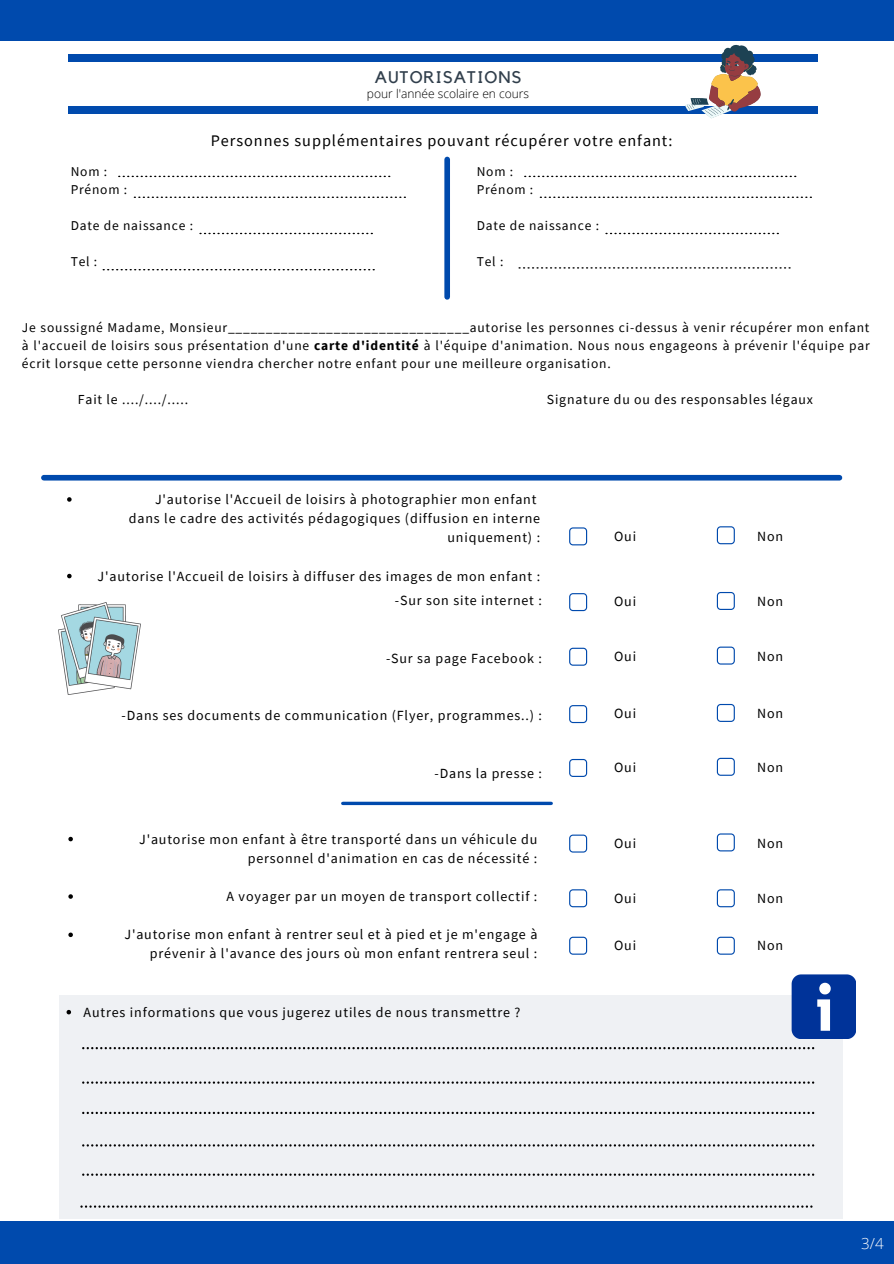
<style>
.page{position:relative;width:894px;height:1264px;background:#fff}
.page>*{position:absolute;margin:0;border:0;box-sizing:border-box;transform-origin:0 0}
.t1{font:16.8px "Kollektif";letter-spacing:.06em;color:#313f4c}
.t2{font:16.2px "Source Sans Pro";letter-spacing:.06em;color:#000}
.t3{font:300 15.15px "Open Sans";color:#fff}
.t4{font:13.95px/19.2px "Source Sans Pro";letter-spacing:.06em;color:#000;text-align:right}
.t5{font:13.8px "Source Sans Pro";letter-spacing:.06em;color:#000}
.t6{font:13.5px/18px "Source Sans Pro";letter-spacing:.06em;color:#000;text-align:justify}
.t7{font:300 12px "Open Sans";color:#000}
.s1{font-weight:700}
</style>
<div class="page">
<div style="left:0;top:0;width:893px;height:40px;background:#004aad"></div>
<div style="left:59px;top:995px;width:783px;height:223px;background:#eff1f4"></div>
<div style="left:0;top:1221px;width:893px;height:42px;background:#004aad"></div>
<div style="left:68px;top:55px;width:749px;height:6px;background:#004aad"></div>
<div style="left:68px;top:107px;width:749px;height:6px;background:#004aad"></div>
<svg style="left:118px;top:176px;width:272px;height:1px"></svg>
<svg style="left:134px;top:196px;width:272px;height:2px"></svg>
<svg style="left:199px;top:233px;width:174px;height:1px"></svg>
<svg style="left:102px;top:269px;width:273px;height:1px"></svg>
<div style="left:44px;top:475px;width:795px;height:5px;background:#004aad"></div>
<img style="left:58px;top:603px;width:82px;height:91px">
<svg style="left:342px;top:801px;width:209px;height:4px"></svg>
<svg style="left:569px;top:834px;width:18px;height:18px"></svg>
<svg style="left:716px;top:833px;width:18px;height:18px"></svg>
<svg style="left:569px;top:889px;width:18px;height:18px"></svg>
<svg style="left:716px;top:889px;width:18px;height:18px"></svg>
<svg style="left:569px;top:936px;width:18px;height:18px"></svg>
<svg style="left:716px;top:936px;width:18px;height:18px"></svg>
<svg style="left:82px;top:1047px;width:732px;height:2px"></svg>
<svg style="left:82px;top:1081px;width:732px;height:2px"></svg>
<svg style="left:82px;top:1111px;width:732px;height:3px"></svg>
<svg style="left:82px;top:1144px;width:732px;height:2px"></svg>
<svg style="left:82px;top:1173px;width:732px;height:2px"></svg>
<svg style="left:80px;top:1205px;width:732px;height:2px"></svg>
<svg style="left:524px;top:176px;width:272px;height:1px"></svg>
<svg style="left:539px;top:196px;width:272px;height:2px"></svg>
<svg style="left:605px;top:233px;width:173px;height:1px"></svg>
<svg style="left:518px;top:267px;width:272px;height:1px"></svg>
<div style="left:444px;top:159px;width:6px;height:138px;background:#004aad"></div>
<svg style="left:569px;top:527px;width:18px;height:18px"></svg>
<svg style="left:716px;top:526px;width:18px;height:18px"></svg>
<svg style="left:569px;top:593px;width:18px;height:18px"></svg>
<svg style="left:716px;top:592px;width:18px;height:18px"></svg>
<svg style="left:569px;top:647px;width:18px;height:18px"></svg>
<svg style="left:716px;top:646px;width:18px;height:18px"></svg>
<svg style="left:569px;top:705px;width:18px;height:18px"></svg>
<svg style="left:716px;top:704px;width:18px;height:18px"></svg>
<svg style="left:569px;top:759px;width:18px;height:18px"></svg>
<svg style="left:716px;top:757px;width:18px;height:18px"></svg>
<svg style="left:791px;top:974px;width:64px;height:64px;background:#214da6"></svg>
<svg style="left:684px;top:44px;width:76px;height:75px"></svg>
<svg style="left:68px;top:836px;width:5px;height:5px"></svg>
<svg style="left:68px;top:894px;width:5px;height:4px"></svg>
<svg style="left:68px;top:932px;width:5px;height:5px"></svg>
<svg style="left:67px;top:497px;width:5px;height:4px"></svg>
<svg style="left:67px;top:574px;width:5px;height:4px"></svg>
<svg style="left:67px;top:1009px;width:4px;height:5px"></svg>
<p class="t1" style="left:375px;top:69px;width:148px">AUTORISATIONS</p>
<p class="t7" style="left:367px;top:85px;width:164px">pour l'année scolaire en cours</p>
<p class="t6" style="left:71px;top:162px;width:38px">Nom :</p>
<p class="t6" style="left:71px;top:180px;width:58px">Prénom :</p>
<p class="t6" style="left:71px;top:216px;width:124px">Date de naissance :</p>
<p class="t6" style="left:71px;top:252px;width:28px">Tel :</p>
<p class="t2" style="left:211px;top:130px;width:463px">Personnes supplémentaires pouvant récupérer votre enfant:</p>
<p class="t6" style="left:476px;top:162px;width:38px">Nom :</p>
<p class="t6" style="left:476px;top:180px;width:58px">Prénom :</p>
<p class="t6" style="left:476px;top:216px;width:124px">Date de naissance :</p>
<p class="t6" style="left:476px;top:252px;width:28px">Tel :</p>
<p class="t6" style="left:22px;top:318px;width:849px">Je soussigné Madame, Monsieur________________________________autorise les personnes ci-dessus à venir récupérer mon enfant à l'accueil de loisirs sous présentation d'une <span class="s1">carte d'identité</span> à l'équipe d'animation. Nous nous engageons à prévenir l'équipe par écrit lorsque cette personne viendra chercher notre enfant pour une meilleure organisation.</p>
<p class="t5" style="left:78px;top:391px;width:112px">Fait le ..../..../.....</p>
<p class="t5" style="left:546px;top:391px;width:267px">Signature du ou des responsables légaux</p>
<p class="t4" style="left:155px;top:489px;width:383px">J'autorise l'Accueil de loisirs à photographier mon enfant</p>
<p class="t4" style="left:129px;top:508px;width:412px">dans le cadre des activités pédagogiques (diffusion en interne uniquement) :</p>
<p class="t4" style="left:98px;top:566px;width:444px">J'autorise l'Accueil de loisirs à diffuser des images de mon enfant :</p>
<p class="t4" style="left:395px;top:590px;width:148px">-Sur son site internet :</p>
<p class="t4" style="left:386px;top:648px;width:157px">-Sur sa page Facebook :</p>
<p class="t4" style="left:121px;top:705px;width:422px">-Dans ses documents de communication (Flyer, programmes..) :</p>
<p class="t4" style="left:434px;top:763px;width:109px">-Dans la presse :</p>
<p class="t4" style="left:139px;top:829px;width:400px">J'autorise mon enfant à être transporté dans un véhicule du personnel d'animation en cas de nécessité :</p>
<p class="t4" style="left:226px;top:886px;width:312px">A voyager par un moyen de transport collectif :</p>
<p class="t4" style="left:124px;top:924px;width:414px">J'autorise mon enfant à rentrer seul et à pied et je m'engage à prévenir à l'avance des jours où mon enfant rentrera seul :</p>
<p class="t4" style="left:84px;top:1002px;width:438px">Autres informations que vous jugerez utiles de nous transmettre ?</p>
<p class="t4" style="left:614px;top:526px;width:24px">Oui</p>
<p class="t4" style="left:757px;top:526px;width:27px">Non</p>
<p class="t4" style="left:614px;top:591px;width:24px">Oui</p>
<p class="t4" style="left:757px;top:591px;width:27px">Non</p>
<p class="t4" style="left:614px;top:646px;width:24px">Oui</p>
<p class="t4" style="left:757px;top:646px;width:27px">Non</p>
<p class="t4" style="left:614px;top:703px;width:24px">Oui</p>
<p class="t4" style="left:757px;top:703px;width:27px">Non</p>
<p class="t4" style="left:614px;top:757px;width:24px">Oui</p>
<p class="t4" style="left:757px;top:757px;width:27px">Non</p>
<p class="t4" style="left:614px;top:833px;width:24px">Oui</p>
<p class="t4" style="left:757px;top:833px;width:27px">Non</p>
<p class="t4" style="left:614px;top:888px;width:24px">Oui</p>
<p class="t4" style="left:757px;top:888px;width:27px">Non</p>
<p class="t4" style="left:614px;top:935px;width:24px">Oui</p>
<p class="t4" style="left:757px;top:935px;width:27px">Non</p>
<p class="t3" style="left:860px;top:1232px;width:24px">3/4</p>
</div>
